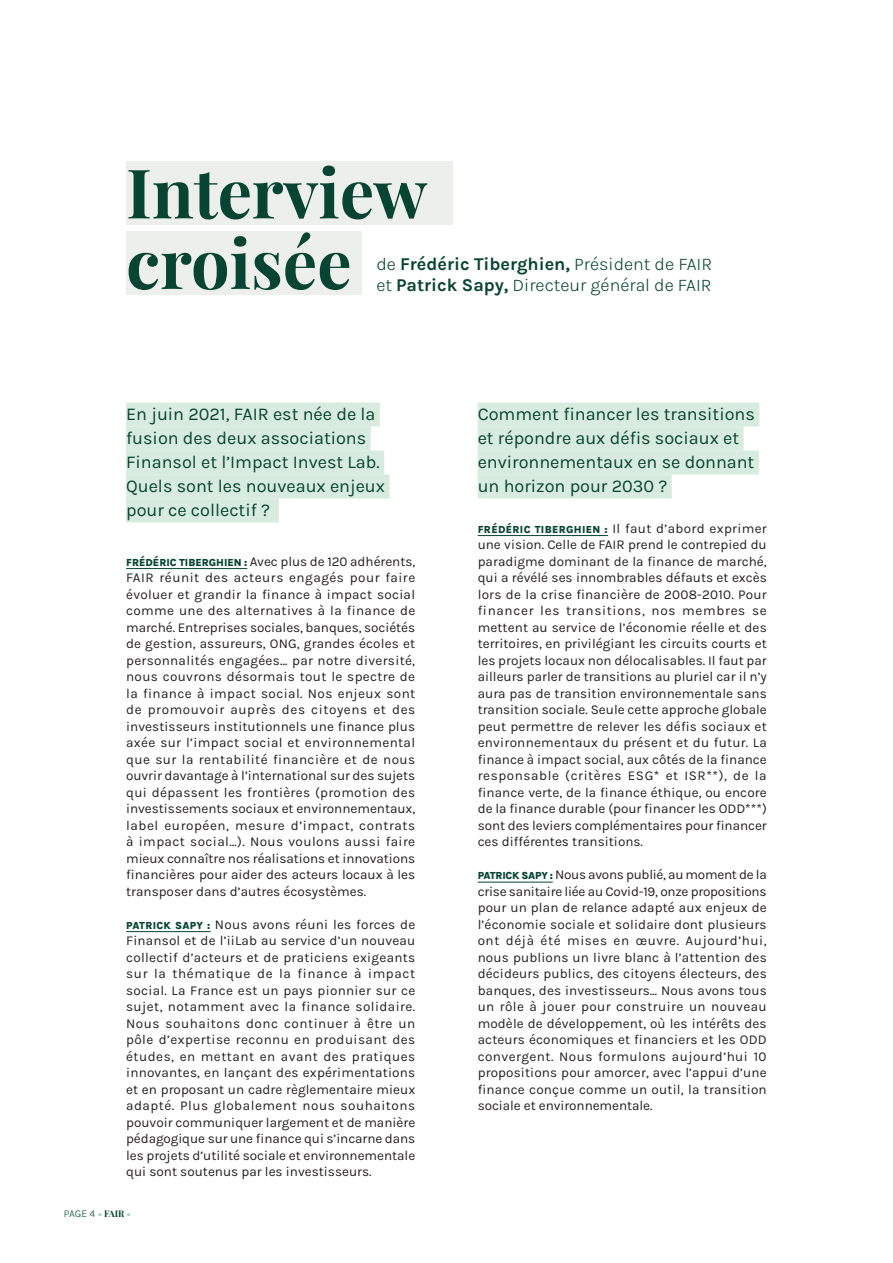
<style>
.page{position:relative;width:893px;height:1263px;background:#fff}
.page>*{position:absolute;margin:0;border:0;box-sizing:border-box;transform-origin:0 0}
.t1{font:700 68.4px/70.5px "Playfair Display";color:#074431}
.t2{font:18px/24px "Karla";color:#074431}
.t3{font:300 18px/21px "Karla";color:#074431}
.t4{font:13.5px/16.5px "Karla";color:#231f20;text-align:justify}
.t5{font:300 10.5px "Karla";color:#074431}
.s1{font-weight:700}
.s2{font-weight:800;font-size:10.5px;color:#074431}
.s3{font-family:"Playfair Display";font-weight:700;font-size:9px;color:#a2d5b5}
.s4{font-family:"Playfair Display";font-weight:700;font-size:9px}
</style>
<div class="page">
<div style="left:126px;top:162px;width:326px;height:63px;background:#edefed"></div>
<div style="left:126px;top:231px;width:235px;height:63px;background:#edefed"></div>
<div style="left:126px;top:402px;width:254px;height:24px;background:#d7ecde"></div>
<div style="left:126px;top:426px;width:245px;height:24px;background:#d7ecde"></div>
<div style="left:126px;top:450px;width:258px;height:24px;background:#d7ecde"></div>
<div style="left:126px;top:474px;width:264px;height:24px;background:#d7ecde"></div>
<div style="left:126px;top:498px;width:153px;height:24px;background:#d7ecde"></div>
<hr style="left:126px;top:568px;width:121px;height:1px;background:#074431">
<hr style="left:126px;top:931px;width:85px;height:1px;background:#074431">
<div style="left:478px;top:402px;width:281px;height:24px;background:#d7ecde"></div>
<div style="left:478px;top:426px;width:266px;height:24px;background:#d7ecde"></div>
<div style="left:478px;top:450px;width:281px;height:24px;background:#d7ecde"></div>
<div style="left:478px;top:474px;width:194px;height:24px;background:#d7ecde"></div>
<hr style="left:478px;top:535px;width:130px;height:1px;background:#074431">
<hr style="left:478px;top:882px;width:75px;height:1px;background:#074431">
<h1 class="t1" style="left:126px;top:152px;width:303px">Interview croisée</h1>
<h2 class="t3" style="left:376px;top:253px;width:337px">de <span class="s1">Frédéric Tiberghien,</span> Président de FAIR et <span class="s1">Patrick Sapy,</span> Directeur général de FAIR</h2>
<h2 class="t2" style="left:126px;top:402px;width:260px">En juin 2021, FAIR est née de la fusion des deux associations<br>Finansol et l’Impact Invest Lab.<br>Quels sont les nouveaux enjeux pour ce collectif ?</h2>
<p class="t4" style="left:126px;top:552px;width:291px"><span class="s2">FRÉDÉRIC TIBERGHIEN :</span> Avec plus de 120 adhérents, FAIR réunit des acteurs engagés pour faire évoluer et grandir la finance à impact social comme une des alternatives à la finance de marché. Entreprises sociales, banques, sociétés de gestion, assureurs, ONG, grandes écoles et personnalités engagées… par notre diversité, nous couvrons désormais tout le spectre de la finance à impact social. Nos enjeux sont de promouvoir auprès des citoyens et des investisseurs institutionnels une finance plus axée sur l’impact social et environnemental que sur la rentabilité financière et de nous ouvrir davantage à l’international sur des sujets qui dépassent les frontières (promotion des investissements sociaux et environnementaux, label européen, mesure d’impact, contrats à impact social…). Nous voulons aussi faire mieux connaître nos réalisations et innovations financières pour aider des acteurs locaux à les transposer dans d’autres écosystèmes.</p>
<p class="t4" style="left:126px;top:915px;width:291px"><span class="s2">PATRICK SAPY :</span> Nous avons réuni les forces de Finansol et de l’iiLab au service d’un nouveau collectif d’acteurs et de praticiens exigeants sur la thématique de la finance à impact social. La France est un pays pionnier sur ce sujet, notamment avec la finance solidaire.<br>Nous souhaitons donc continuer à être un pôle d’expertise reconnu en produisant des études, en mettant en avant des pratiques innovantes, en lançant des expérimentations et en proposant un cadre règlementaire mieux adapté. Plus globalement nous souhaitons pouvoir communiquer largement et de manière pédagogique sur une finance qui s’incarne dans les projets d’utilité sociale et environnementale qui sont soutenus par les investisseurs.</p>
<p class="t5" style="left:64px;top:1207px;width:68px">PAGE 4 <span class="s3">•</span> <span class="s4">FAIR</span> <span class="s3">•</span></p>
<h2 class="t2" style="left:478px;top:402px;width:279px">Comment financer les transitions et répondre aux défis sociaux et environnementaux en se donnant un horizon pour 2030 ?</h2>
<p class="t4" style="left:478px;top:519px;width:291px"><span class="s2">FRÉDÉRIC TIBERGHIEN :</span> Il faut d’abord exprimer une vision. Celle de FAIR prend le contrepied du paradigme dominant de la finance de marché, qui a révélé ses innombrables défauts et excès lors de la crise financière de 2008-2010. Pour financer les transitions, nos membres se mettent au service de l’économie réelle et des territoires, en privilégiant les circuits courts et les projets locaux non délocalisables. Il faut par ailleurs parler de transitions au pluriel car il n’y aura pas de transition environnementale sans transition sociale. Seule cette approche globale peut permettre de relever les défis sociaux et environnementaux du présent et du futur. La finance à impact social, aux côtés de la finance responsable (critères ESG* et ISR**), de la finance verte, de la finance éthique, ou encore de la finance durable (pour financer les ODD***) sont des leviers complémentaires pour financer ces différentes transitions.</p>
<p class="t4" style="left:478px;top:866px;width:291px"><span class="s2">PATRICK SAPY :</span> Nous avons publié, au moment de la crise sanitaire liée au Covid-19, onze propositions pour un plan de relance adapté aux enjeux de l’économie sociale et solidaire dont plusieurs ont déjà été mises en œuvre. Aujourd’hui, nous publions un livre blanc à l’attention des décideurs publics, des citoyens électeurs, des banques, des investisseurs… Nous avons tous un rôle à jouer pour construire un nouveau modèle de développement, où les intérêts des acteurs économiques et financiers et les ODD convergent. Nous formulons aujourd’hui 10 propositions pour amorcer, avec l’appui d’une finance conçue comme un outil, la transition sociale et environnementale.</p>
</div>
